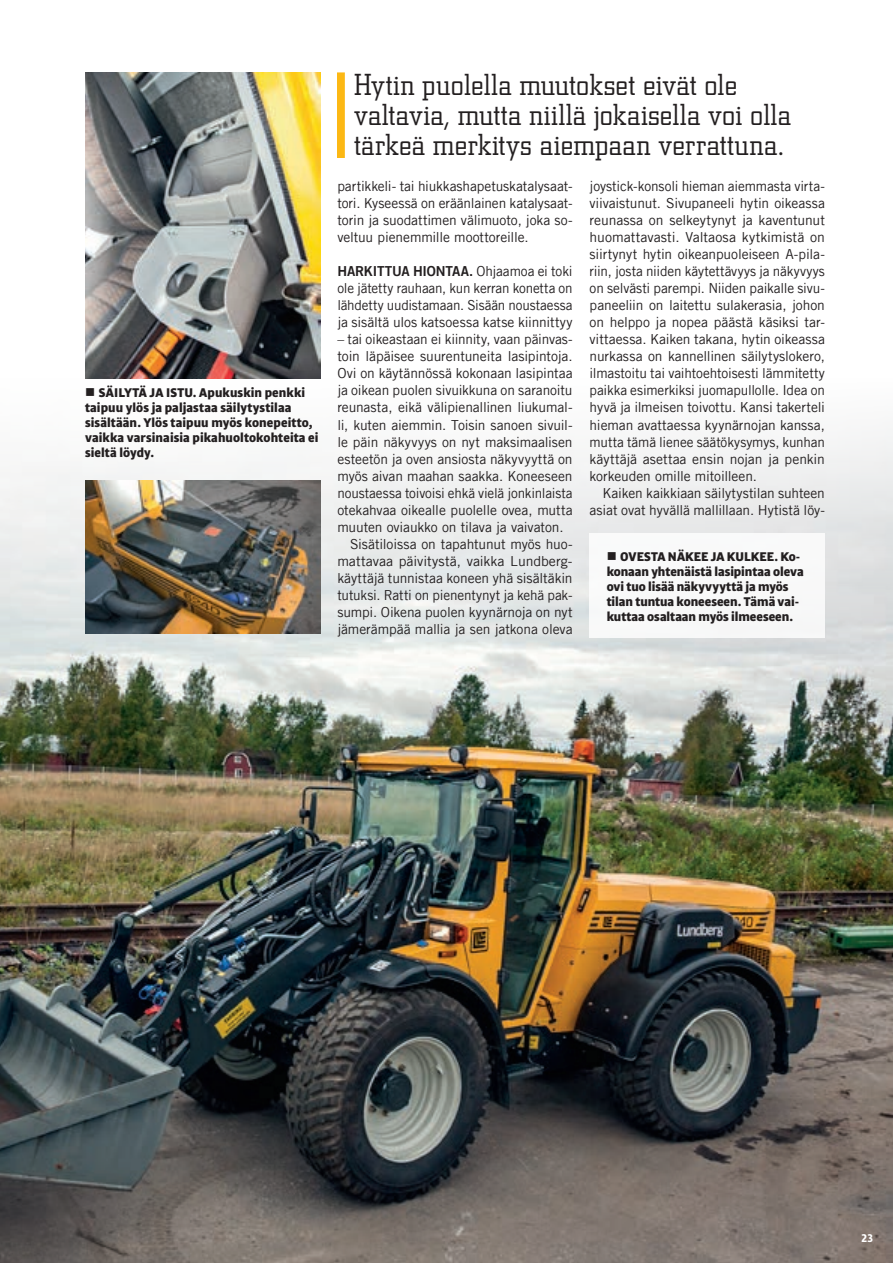
<style>
.page{position:relative;width:893px;height:1263px;background:#fff}
.page>*{position:absolute;margin:0;border:0;box-sizing:border-box;transform-origin:0 0}
.sitaatti{font:300 30px/30px "City";letter-spacing:.02em;color:#231f20}
.LT{font:13.8px/17px "Trade Gothic LT";letter-spacing:-.01em;color:#231f20;text-align:justify}
.LT_uusi_kappale{font:13.8px/17px "Trade Gothic LT";letter-spacing:-.005em;color:#231f20;text-align:justify}
.t1{font:900 13.5px/15px "Bulo";color:#231f20}
.t2{font:700 12px "Bulo";color:#fff}
.s1{font-family:"Trade Gothic LT Bold Two"}
</style>
<div class="page">
<img style="left:0;top:378px;width:893px;height:885px">
<img style="left:85px;top:72px;width:235px;height:306px">
<div style="left:337px;top:72px;width:8px;height:85px;background:#fcb814"></div>
<div style="left:590px;top:533px;width:235px;height:105px;background:#f8f9f9"></div>
<img style="left:85px;top:480px;width:235px;height:154px">
<svg style="left:86px;top:388px;width:8px;height:8px"></svg>
<p class="t1" style="left:85px;top:385px;width:235px;text-indent:14px">SÄILYTÄ JA ISTU. Apukuskin penkki taipuu ylös ja paljastaa säilytystilaa sisältään. Ylös taipuu myös konepeitto, vaikka varsinaisia pikahuoltokohteita ei sieltä löydy.</p>
<p class="sitaatti" style="left:354px;top:70px;width:438px">Hytin puolella muutokset eivät ole valtavia, mutta niillä jokaisella voi olla tärkeä merkitys aiempaan verrattuna.</p>
<p class="LT" style="left:337px;top:178px;width:237px">partikkeli- tai hiukkashapetuskatalysaat&shy;tori. Kyseessä on eräänlainen katalysaat&shy;torin ja suodattimen välimuoto, joka so&shy;veltuu pienemmille moottoreille.</p>
<p class="LT_uusi_kappale" style="left:337px;top:263px;width:237px"><span class="s1">HARKITTUA HIONTAA.</span> Ohjaamoa ei toki ole jätetty rauhaan, kun kerran konetta on lähdetty uudistamaan. Sisään noustaessa ja sisältä ulos katsoessa katse kiinnittyy</p>
<p class="LT_uusi_kappale" style="left:337px;top:331px;width:237px">– tai oikeastaan ei kiinnity, vaan päinvas&shy;toin läpäisee suurentuneita lasipintoja.<br>Ovi on käytännössä kokonaan lasipintaa ja oikean puolen sivuikkuna on saranoitu reunasta, eikä välipienallinen liukumal&shy;li, kuten aiemmin. Toisin sanoen sivuil&shy;le päin näkyvyys on nyt maksimaalisen esteetön ja oven ansiosta näkyvyyttä on myös aivan maahan saakka. Koneeseen noustaessa toivoisi ehkä vielä jonkinlaista otekahvaa oikealle puolelle ovea, mutta muuten oviaukko on tilava ja vaivaton.</p>
<p class="LT" style="left:337px;top:535px;width:237px;text-indent:13px">Sisätiloissa on tapahtunut myös huo&shy;mattavaa päivitystä, vaikka Lundberg&shy;käyttäjä tunnistaa koneen yhä sisältäkin tutuksi. Ratti on pienentynyt ja kehä pak&shy;sumpi. Oikena puolen kyynärnoja on nyt jämerämpää mallia ja sen jatkona oleva</p>
<p class="LT" style="left:590px;top:178px;width:237px">joystick-konsoli hieman aiemmasta virta&shy;viivaistunut. Sivupaneeli hytin oikeassa reunassa on selkeytynyt ja kaventunut huomattavasti. Valtaosa kytkimistä on siirtynyt hytin oikeanpuoleiseen A-pila&shy;riin, josta niiden käytettävyys ja näkyvyys on selvästi parempi. Niiden paikalle sivu&shy;paneeliin on laitettu sulakerasia, johon on helppo ja nopea päästä käsiksi tar&shy;vittaessa. Kaiken takana, hytin oikeassa nurkassa on kannellinen säilytyslokero, ilmastoitu tai vaihtoehtoisesti lämmitetty paikka esimerkiksi juomapullolle. Idea on hyvä ja ilmeisen toivottu. Kansi takerteli hieman avattaessa kyynärnojan kanssa, mutta tämä lienee säätökysymys, kunhan käyttäjä asettaa ensin nojan ja penkin korkeuden omille mitoilleen.</p>
<p class="LT" style="left:590px;top:484px;width:237px;text-align:right">Kaiken kaikkiaan säilytystilan suhteen asiat ovat hyvällä mallillaan. Hytistä löy-</p>
<p class="t1" style="left:607px;top:548px;width:199px;text-indent:14px">OVESTA NÄKEE JA KULKEE. Ko&shy;konaan yhtenäistä lasipintaa oleva ovi tuo lisää näkyvyyttä ja myös tilan tuntua koneeseen. Tämä vai&shy;kuttaa osaltaan myös ilmeeseen.</p>
<p class="t2" style="left:861px;top:1230px;width:13px">23</p>
</div>
